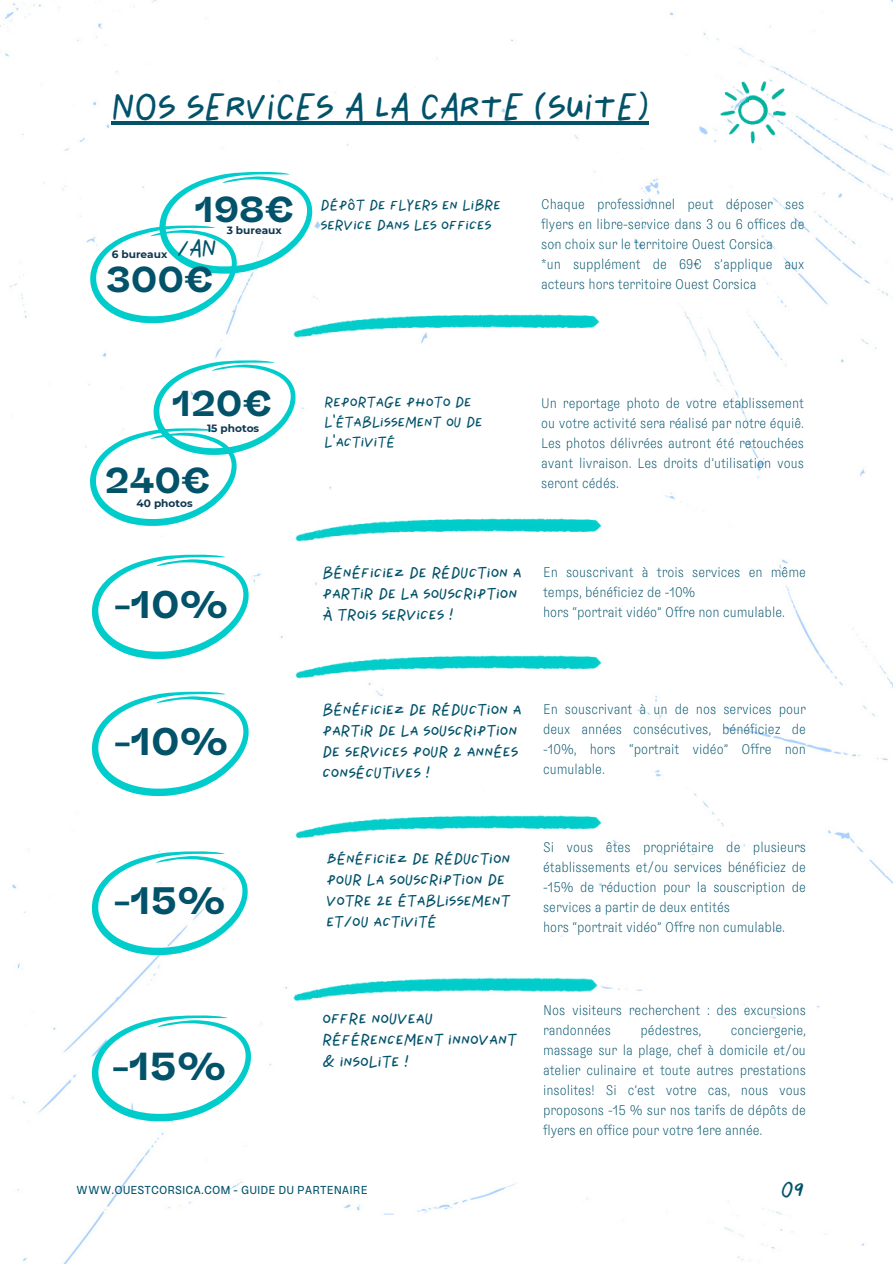
<style>
.page{position:relative;width:893px;height:1264px;background:#fff}
.page>*{position:absolute;margin:0;border:0;box-sizing:border-box;transform-origin:0 0}
.t1{font:700 41.4px "Sombra";color:#02526a}
.t2{font:700 40.8px "Sombra";color:#02526a}
.t3{font:700 40.5px "Sombra";color:#02526a}
.t4{font:700 38.1px/69.8px "Sombra";color:#02526a}
.t5{font:34.5px "Ouest Corsica";color:#02526a}
.t6{font:22.95px "Ouest Corsica";color:#02526a}
.t7{font:22.05px "Ouest Corsica";color:#02526a}
.t8{font:15.9px/21.5px "Ouest Corsica";color:#02526a}
.t9{font:15.75px/21.1px "Ouest Corsica";color:#02526a}
.t10{font:15.6px/21px "Ouest Corsica";color:#02526a}
.t11{font:100 14.85px/20px "Sombra";color:#02526a}
.t12{font:14.7px/19.8px "Ouest Corsica";color:#02526a}
.t13{font:12.3px "Sombra";color:#02526a}
.t14{font:700 10.5px "Montserrat";color:#0f3750}
</style>
<div class="page">
<img style="left:0;top:0;width:892px;height:1263px">
<img style="left:685px;top:44px;width:135px;height:135px">
<hr style="left:112px;top:121px;width:536px;height:3px;background:#02526a">
<img style="left:288px;top:303px;width:316px;height:37px">
<svg style="left:90px;top:170px;width:222px;height:153px"></svg>
<img style="left:290px;top:804px;width:316px;height:37px">
<svg style="left:91px;top:553px;width:158px;height:106px"></svg>
<img style="left:288px;top:971px;width:314px;height:32px">
<svg style="left:91px;top:850px;width:157px;height:105px"></svg>
<svg style="left:91px;top:1014px;width:160px;height:107px"></svg>
<img style="left:290px;top:508px;width:316px;height:37px">
<svg style="left:89px;top:359px;width:207px;height:167px"></svg>
<svg style="left:91px;top:690px;width:158px;height:106px"></svg>
<img style="left:290px;top:644px;width:316px;height:38px">
<h3 class="t5" style="left:112px;top:85px;width:538px">NOS SERVICES A LA CARTE (SUITE)</h3>
<h3 class="t4" style="left:106px;top:170px;width:190px;text-indent:89px">198€<br>300€</h3>
<p class="t14" style="left:227px;top:222px;width:57px">3 bureaux</p>
<h3 class="t7" style="left:177px;top:234px;width:41px">/AN</h3>
<p class="t14" style="left:112px;top:246px;width:57px">6 bureaux</p>
<p class="t12" style="left:320px;top:194px;width:182px">dépôt de flyers en libre service dans les offices</p>
<p class="t11" style="left:541px;top:192px;width:265px">Chaque professionnel peut déposer ses flyers en libre-service dans 3 ou 6 offices de son choix sur le territoire Ouest Corsica<br>*un supplément de 69€ s’applique aux acteurs hors territoire Ouest Corsica</p>
<h3 class="t4" style="left:105px;top:360px;width:170px;line-height:77.2px;text-indent:68px">120€<br>240€</h3>
<p class="t14" style="left:136px;top:496px;width:58px">40 photos</p>
<p class="t14" style="left:207px;top:421px;width:54px">15 photos</p>
<h2 class="t2" style="left:114px;top:572px;width:116px">-10%</h2>
<h2 class="t2" style="left:114px;top:709px;width:116px">-10%</h2>
<h3 class="t3" style="left:113px;top:868px;width:114px">-15%</h3>
<h1 class="t1" style="left:112px;top:1033px;width:116px">-15%</h1>
<p class="t12" style="left:324px;top:391px;width:159px">reportage photo de l'établissement ou de l'activité</p>
<p class="t11" style="left:541px;top:391px;width:264px;text-align:justify">Un reportage photo de votre etablissement ou votre activité sera réalisé par notre équiê.<br>Les photos délivrées autront été retouchées avant livraison. Les droits d’utilisation vous seront cédés.</p>
<p class="t9" style="left:322px;top:561px;width:201px">bénéficiez de réduction a partir de la souscription à trois services !</p>
<p class="t11" style="left:543px;top:560px;width:264px">En souscrivant à trois services en même temps, bénéficiez de -10%</p>
<p class="t11" style="left:543px;top:600px;width:243px">hors “portrait vidéo” Offre non cumulable.</p>
<p class="t9" style="left:322px;top:698px;width:201px">bénéficiez de réduction a partir de la souscription de services pour 2 années consécutives !</p>
<p class="t11" style="left:543px;top:697px;width:264px;text-align:justify">En souscrivant à un de nos services pour deux années consécutives, bénéficiez de -10%, hors “portrait vidéo” Offre non cumulable.</p>
<p class="t10" style="left:326px;top:847px;width:185px">Bénéficiez de réduction pour la souscription de votre 2e établissement et/ou activité</p>
<p class="t11" style="left:543px;top:836px;width:264px">Si vous êtes propriétaire de plusieurs établissements et/ou services bénéficiez de -15% de réduction pour la souscription de services a partir de deux entités<br>hors “portrait vidéo” Offre non cumulable.</p>
<p class="t8" style="left:322px;top:1006px;width:196px">offre nouveau référencement innovant &amp; insolite !</p>
<p class="t11" style="left:543px;top:999px;width:264px">Nos visiteurs recherchent : des excursions randonnées</p>
<p class="t11" style="left:640px;top:1019px;width:62px">pédestres,</p>
<p class="t11" style="left:543px;top:1019px;width:264px;text-align:justify;text-indent:188px">conciergerie, massage sur la plage, chef à domicile et/ou atelier culinaire et toute autres prestations insolites! Si c’est votre cas, nous vous proposons -15 % sur nos tarifs de dépôts de flyers en office pour votre 1ere année.</p>
<p class="t13" style="left:76px;top:1180px;width:293px">WWW.OUESTCORSICA.COM - GUIDE DU PARTENAIRE</p>
<h3 class="t6" style="left:780px;top:1174px;width:25px">09</h3>
</div>
